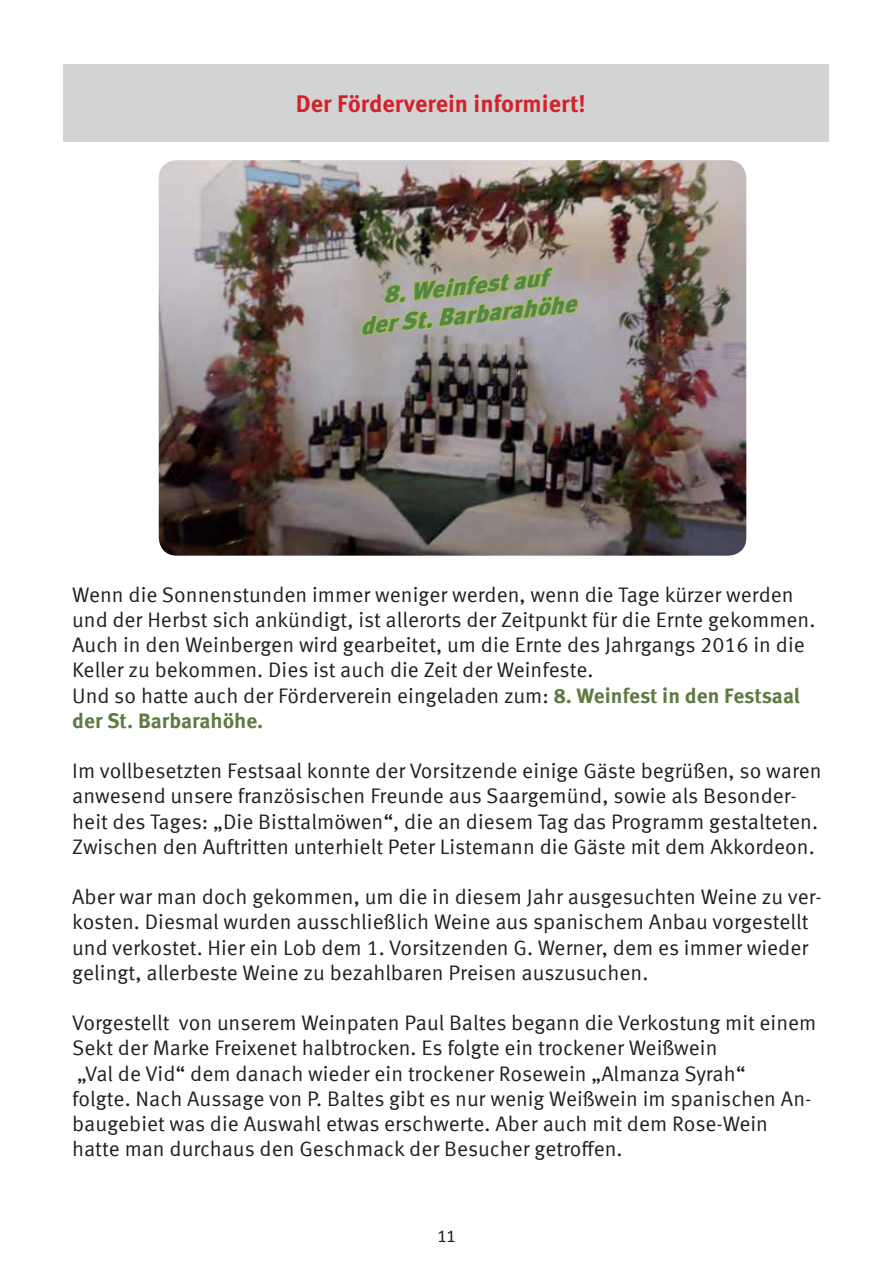
<style>
.page{position:relative;width:893px;height:1263px;background:#fff}
.page>*{position:absolute;margin:0;border:0;box-sizing:border-box;transform-origin:0 0}
.t1{font:italic 900 24px/28.8px "Meta Pro";color:#538842;text-align:center}
.t2{font:700 24px "Meta Pro";color:#d2232a}
.t3{font:21px/25.2px "Meta Offc Norm";color:#231f20}
.t4{font:700 21px "Meta Offc";color:#5d7b42}
.t5{font:18px "Calibri";color:#231f20}
.s1{font-family:"Meta Offc";font-weight:700;color:#5d7b42}
</style>
<div class="page">
<div style="left:64px;top:64px;width:765px;height:77px;background:#d1d3d4"></div>
<img style="left:159px;top:160px;width:587px;height:396px">
<svg style="left:358px;top:264px;width:224px;height:73px;background:#abab95"></svg>
<p class="t2" style="left:296px;top:88px;width:291px">Der Förderverein informiert!</p>
<p class="t1" style="left:355px;top:284px;width:219px;rotate:-6deg">8. Weinfest auf<br>der St. Barbarahöhe</p>
<p class="t3" style="left:72px;top:582px;width:745px">Wenn die Sonnenstunden immer weniger werden, wenn die Tage kürzer werden und der Herbst sich ankündigt, ist allerorts der Zeitpunkt für die Ernte gekommen.<br>Auch in den Weinbergen wird gearbeitet, um die Ernte des Jahrgangs 2016 in die Keller zu bekommen. Dies ist auch die Zeit der Weinfeste.<br>Und so hatte auch der Förderverein eingeladen zum: <span class="s1">8. Weinfest in den Festsaal</span></p>
<p class="t4" style="left:72px;top:708px;width:193px">der St. Barbarahöhe.</p>
<p class="t3" style="left:72px;top:759px;width:751px">Im vollbesetzten Festsaal konnte der Vorsitzende einige Gäste begrüßen, so waren anwesend unsere französischen Freunde aus Saargemünd, sowie als Besonder&shy;heit des Tages: „Die Bisttalmöwen“, die an diesem Tag das Programm gestalteten.<br>Zwischen den Auftritten unterhielt Peter Listemann die Gäste mit dem Akkordeon.</p>
<p class="t3" style="left:72px;top:885px;width:751px">Aber war man doch gekommen, um die in diesem Jahr ausgesuchten Weine zu ver&shy;kosten. Diesmal wurden ausschließlich Weine aus spanischem Anbau vorgestellt und verkostet. Hier ein Lob dem 1. Vorsitzenden G. Werner, dem es immer wieder gelingt, allerbeste Weine zu bezahlbaren Preisen auszusuchen.</p>
<p class="t3" style="left:72px;top:1011px;width:746px">Vorgestellt von unserem Weinpaten Paul Baltes begann die Verkostung mit einem Sekt der Marke Freixenet halbtrocken. Es folgte ein trockener Weißwein<br>„Val de Vid“ dem danach wieder ein trockener Rosewein „Almanza Syrah“<br>folgte. Nach Aussage von P. Baltes gibt es nur wenig Weißwein im spanischen An&shy;baugebiet was die Auswahl etwas erschwerte. Aber auch mit dem Rose-Wein hatte man durchaus den Geschmack der Besucher getroffen.</p>
<p class="t5" style="left:437px;top:1225px;width:20px">11</p>
</div>
